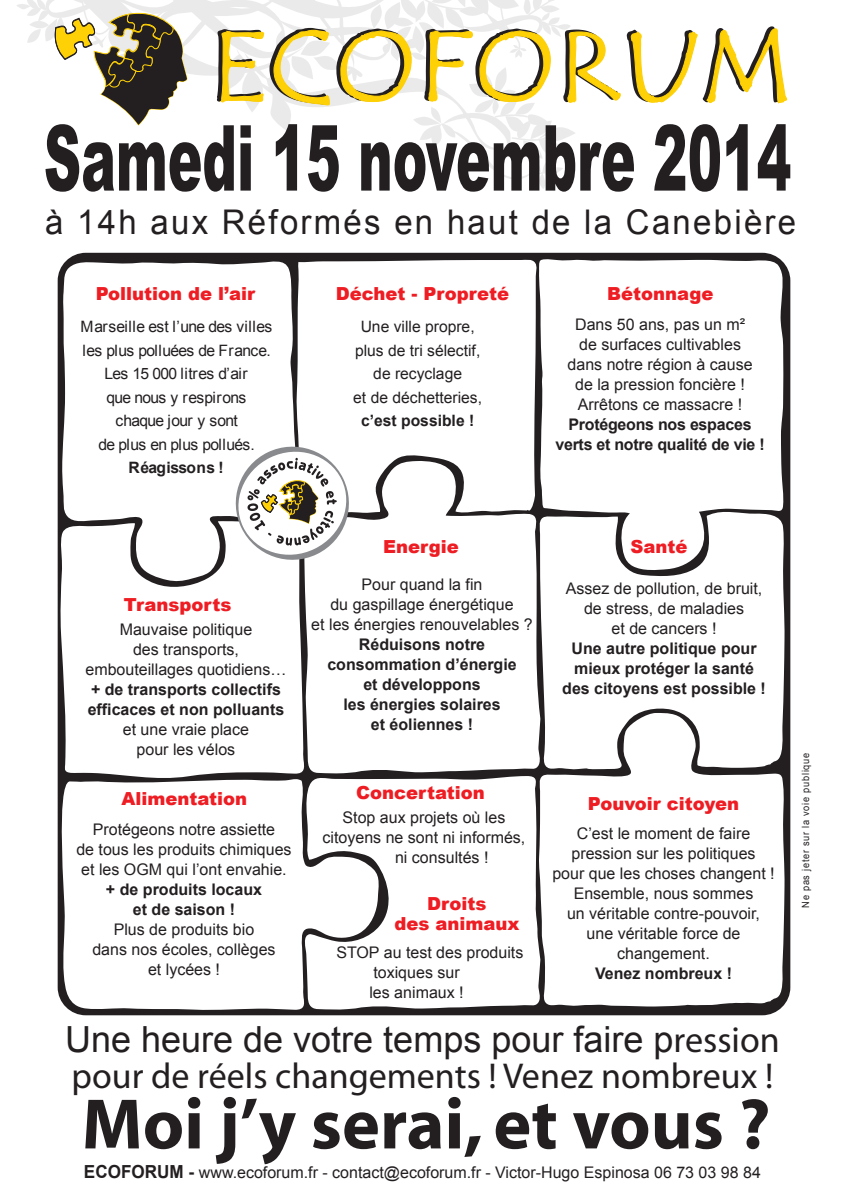
<style>
.page{position:relative;width:842px;height:1191px;background:#fff}
.page>*{position:absolute;margin:0;border:0;box-sizing:border-box;transform-origin:0 0}
.t1{font:900 91.2px "Arial";color:#231f20;scale:.57 1}
.t2{font:700 72px "Myriad";color:#231f20}
.t3{font:36px "Arial";color:#231f20}
.t4{font:36px "Myriad";color:#231f20}
.t5{font:34px "Arial";letter-spacing:.07em;color:#231f20}
.t6{font:900 18px/20px "Arial";color:#ee1d23;text-align:center}
.t7{font:16px/20px "Arial";color:#231f20;text-align:center}
.t8{font:700 16px/20px "Arial";color:#231f20;text-align:center}
.t9{font:15.6px/23.4px "Arial";letter-spacing:-.045em;color:#231f20;text-align:center}
.t10{font:15.6px/23.4px "Arial";color:#231f20;text-align:center}
.t11{font:700 15.6px "Arial";color:#231f20}
.t12{font:700 15.6px "Arial";letter-spacing:-.02em;color:#231f20}
.t13{font:10px "Arial";letter-spacing:.08em;color:#231f20;scale:.92 1}
.s1{font-family:"Myriad"}
.s2{font-weight:700;font-size:18px}
</style>
<div class="page">
<div style="left:58px;top:253px;width:732px;height:762px;background:#231f20;border-radius:28px"></div>
<div style="left:541px;top:571px;width:244px;height:142px;background:#fff"></div>
<div style="left:539px;top:258px;width:245px;height:313px;background:#fff"></div>
<div style="left:296px;top:259px;width:241px;height:201px;background:#fff"></div>
<div style="left:305px;top:460px;width:236px;height:314px;background:#fff"></div>
<div style="left:60px;top:534px;width:245px;height:244px;background:#fff"></div>
<div style="left:538px;top:713px;width:247px;height:293px;background:#fff"></div>
<div style="left:301px;top:775px;width:240px;height:234px;background:#fff"></div>
<svg style="left:57px;top:778px;width:324px;height:232px;background:#f4f4f4"></svg>
<div style="left:62px;top:258px;width:234px;height:324px;background:#fff"></div>
<svg style="left:228px;top:439px;width:129px;height:129px;background:#dad8d5"></svg>
<svg style="left:17px;top:0;width:771px;height:189px"></svg>
<h1 class="t1" style="left:44px;top:92px;width:1313px">Samedi 15 novembre 2014</h1>
<h3 class="t5" style="left:45px;top:200px;width:752px">à 14h aux Réformés en haut de la Canebière</h3>
<p class="t6" style="left:96px;top:283px;width:161px">Pollution de l’air</p>
<p class="t6" style="left:336px;top:283px;width:175px">Déchet - Propreté</p>
<p class="t9" style="left:80px;top:315px;width:193px">Marseille est l’une des villes les plus polluées de France.<br>Les 15 000 litres d’air<br>que nous y respirons chaque jour y sont<br>de plus en plus pollués.</p>
<p class="t12" style="left:128px;top:457px;width:97px">Réagissons !</p>
<p class="t10" style="left:353px;top:315px;width:130px">Une ville propre, plus de tri sélectif, de recyclage<br>et de déchetteries,</p>
<p class="t11" style="left:361px;top:410px;width:115px">c’est possible !</p>
<p class="t6" style="left:607px;top:283px;width:108px">Bétonnage</p>
<p class="t7" style="left:567px;top:315px;width:186px">Dans 50 ans, pas un m² de surfaces cultivables dans notre région à cause de la pression foncière !<br>Arrêtons ce massacre !</p>
<p class="t8" style="left:555px;top:415px;width:211px">Protégeons nos espaces verts et notre qualité de vie !</p>
<p class="t6" style="left:124px;top:594px;width:109px">Transports</p>
<p class="t7" style="left:85px;top:619px;width:202px">Mauvaise politique<br>des transports, embouteillages quotidiens…</p>
<p class="t8" style="left:88px;top:680px;width:198px;text-align:left">+ de transports collectifs efficaces et non polluants</p>
<p class="t7" style="left:123px;top:719px;width:128px">et une vraie place pour les vélos</p>
<p class="t6" style="left:121px;top:788px;width:127px">Alimentation</p>
<p class="t7" style="left:76px;top:819px;width:217px">Protégeons notre assiette<br>de tous les produits chimiques et les OGM qui l’ont envahie.</p>
<p class="t8" style="left:106px;top:880px;width:158px">+ de produits locaux et de saison !</p>
<p class="t7" style="left:92px;top:919px;width:185px">Plus de produits bio<br>dans nos écoles, collèges et lycées !</p>
<p class="t6" style="left:383px;top:536px;width:77px">Energie</p>
<p class="t7" style="left:311px;top:574px;width:223px">Pour quand la fin<br>du gaspillage énergétique<br>et les énergies renouvelables ?</p>
<p class="t8" style="left:327px;top:635px;width:191px">Réduisons notre consommation d’énergie et développons<br>les énergies solaires<br>et éoliennes !</p>
<p class="t6" style="left:356px;top:781px;width:130px">Concertation</p>
<p class="t7" style="left:343px;top:807px;width:164px">Stop aux projets où les</p>
<p class="t7" style="left:323px;top:827px;width:204px">citoyens ne sont ni informés,</p>
<p class="t7" style="left:395px;top:847px;width:95px">ni consultés !</p>
<p class="t6" style="left:394px;top:893px;width:127px">Droits<br>des animaux</p>
<p class="t7" style="left:369px;top:942px;width:155px;text-align:left;text-indent:-33px">STOP au test des produits toxiques sur<br>les animaux !</p>
<p class="t6" style="left:630px;top:536px;width:59px">Santé</p>
<p class="t7" style="left:566px;top:579px;width:198px">Assez de pollution, de bruit, de stress, de maladies<br>et de cancers !</p>
<p class="t8" style="left:562px;top:639px;width:205px">Une autre politique pour mieux protéger la santé des citoyens est possible !</p>
<p class="t6" style="left:588px;top:793px;width:153px">Pouvoir citoyen</p>
<p class="t7" style="left:552px;top:823px;width:224px">C’est le moment de faire pression sur les politiques<br>pour que les choses changent !<br>Ensemble, nous sommes<br>un véritable contre-pouvoir, une véritable force de changement.</p>
<p class="t8" style="left:595px;top:964px;width:138px">Venez nombreux !</p>
<h3 class="t3" style="left:65px;top:1016px;width:716px">Une heure de votre temps pour faire p<span class="s1">ression</span></h3>
<h3 class="t4" style="left:72px;top:1058px;width:703px">pour de réels changements ! Venez nombreux !</h3>
<h2 class="t2" style="left:82px;top:1087px;width:690px">Moi j’y serai, et vous ?</h2>
<p class="t7" style="left:84px;top:1163px;width:678px"><span class="s2">ECOFORUM -</span> www.ecoforum.fr - contact@ecoforum.fr - Victor-Hugo Espinosa 06 73 03 98 84</p>
<p class="t13" style="left:799px;top:908px;width:170px;rotate:-90deg">Ne pas jeter sur la voie publique</p>
</div>
